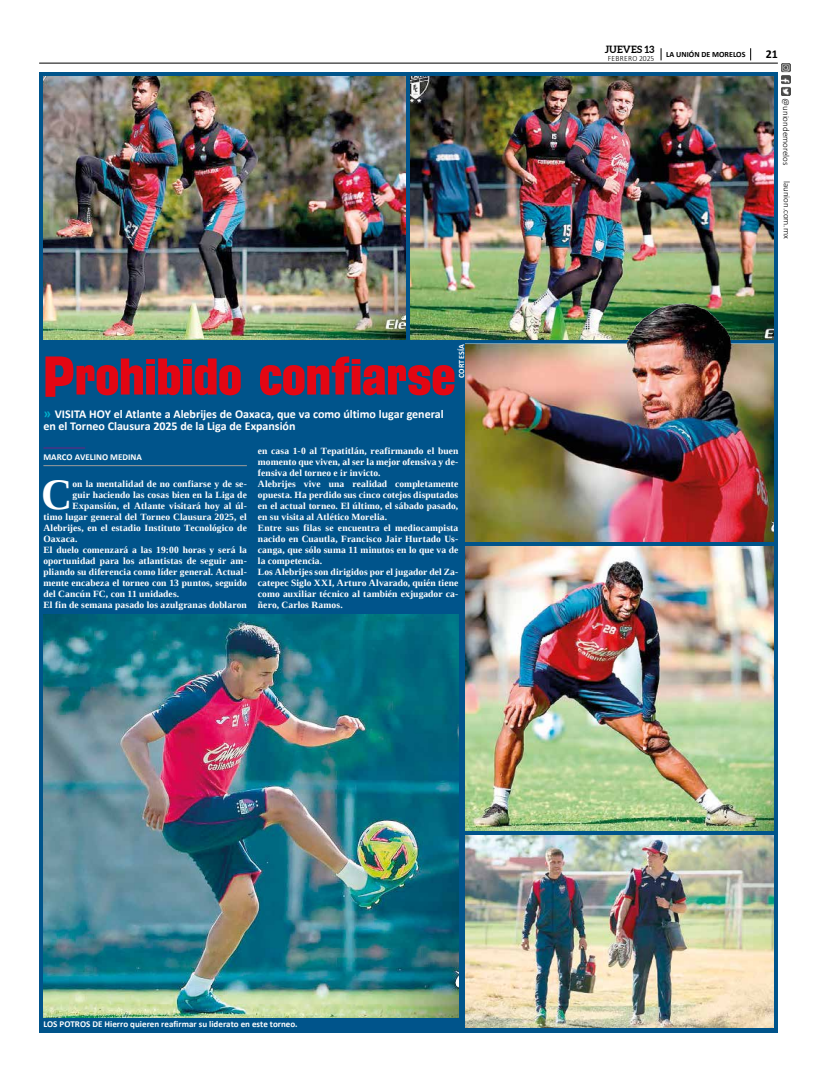
<style>
.page{position:relative;width:823px;height:1078px;background:#fff}
.page>*{position:absolute;margin:0;border:0;box-sizing:border-box;transform-origin:0 0}
.t1{font:55px "Florida Project Phase One";letter-spacing:-.015em;color:#e30613}
.t2{font:700 43.1px "Liberation Serif";color:#fff}
.t3{font:700 12px/12px "Calibri";color:#fff}
.t4{font:700 12px "Calibri";color:#000}
.t5{font:700 10px "Aleo";letter-spacing:.005em;color:#000}
.t6{font:700 9.5px/11px "Liberation Serif";letter-spacing:.015em;color:#fff}
.t7{font:700 9px "Calibri";color:#fff}
.t8{font:300 9px "Calibri";color:#000}
.t9{font:700 8px "Calibri";color:#000}
.t10{font:300 8px "Calibri";letter-spacing:.04em;color:#000;scale:.94 1}
.t11{font:700 8px "Calibri";letter-spacing:.015em;color:#fff}
.s1{font-size:14px;color:#00afcb}
</style>
<div class="page">
<img style="left:781px;top:63px;width:9px;height:33px">
<hr style="left:39px;top:63px;width:738px;height:1px;background:#000">
<svg style="left:750px;top:48px;width:1px;height:12px"></svg>
<svg style="left:660px;top:48px;width:1px;height:12px"></svg>
<div style="left:39px;top:72px;width:738px;height:960px;background:#00548b"></div>
<hr style="left:43px;top:447px;width:42px;height:1px;background:#702283">
<hr style="left:43px;top:465px;width:204px;height:1px;background:#9d9d9c">
<img style="left:43px;top:76px;width:362px;height:264px">
<img style="left:410px;top:76px;width:362px;height:264px">
<img style="left:465px;top:303px;width:307px;height:238px">
<img style="left:465px;top:546px;width:307px;height:284px">
<img style="left:465px;top:835px;width:307px;height:192px">
<img style="left:43px;top:614px;width:415px;height:403px">
<p class="t11" style="left:455px;top:378px;width:35px;rotate:-90deg">CORTESÍA</p>
<h1 class="t1" style="left:43px;top:340px;width:414px">Prohibido confiarse</h1>
<p class="t3" style="left:43px;top:407px;width:401px"><span class="s1">»</span> VISITA HOY el Atlante a Alebrijes de Oaxaca, que va como último lugar general en el Torneo Clausura 2025 de la Liga de Expansión</p>
<p class="t6" style="left:258px;top:445px;width:202px">en casa 1-0 al Tepatitlán, reafirmando el buen momento que viven, al ser la mejor ofensiva y de&shy;fensiva del torneo e ir invicto.<br>Alebrijes vive una realidad completamente opuesta. Ha perdido sus cinco cotejos disputados en el actual torneo. El último, el sábado pasado, en su visita al Atlético Morelia.<br>Entre sus filas se encuentra el mediocampista nacido en Cuautla, Francisco Jair Hurtado Us&shy;canga, que sólo suma 11 minutos en lo que va de la competencia.<br>Los Alebrijes son dirigidos por el jugador del Za&shy;catepec Siglo XXI, Arturo Alvarado, quién tiene como auxiliar técnico al también exjugador ca&shy;ñero, Carlos Ramos.</p>
<p class="t7" style="left:43px;top:450px;width:100px">MARCO AVELINO MEDINA</p>
<h2 class="t2" style="left:41px;top:466px;width:33px">C</h2>
<p class="t6" style="left:72px;top:478px;width:176px">on la mentalidad de no confiarse y de se-</p>
<p class="t6" style="left:72px;top:489px;width:176px">guir haciendo las cosas bien en la Liga de</p>
<p class="t6" style="left:72px;top:500px;width:176px">Expansión, el Atlante visitará hoy al úl-</p>
<p class="t6" style="left:43px;top:511px;width:205px">timo lugar general del Torneo Clausura 2025, el</p>
<p class="t6" style="left:43px;top:522px;width:205px">Alebrijes, en el estadio Instituto Tecnológico de</p>
<p class="t6" style="left:43px;top:533px;width:35px">Oaxaca.</p>
<p class="t6" style="left:43px;top:544px;width:205px">El duelo comenzará a las 19:00 horas y será la</p>
<p class="t6" style="left:43px;top:555px;width:205px">oportunidad para los atlantistas de seguir am-</p>
<p class="t6" style="left:43px;top:566px;width:205px">pliando su diferencia como líder general. Actual-</p>
<p class="t6" style="left:43px;top:577px;width:205px">mente encabeza el torneo con 13 puntos, seguido</p>
<p class="t6" style="left:43px;top:588px;width:137px">del Cancún FC, con 11 unidades.</p>
<p class="t6" style="left:43px;top:599px;width:205px">El fin de semana pasado los azulgranas doblaron</p>
<p class="t5" style="left:604px;top:44px;width:51px">JUEVES 13</p>
<p class="t10" style="left:607px;top:53px;width:51px">FEBRERO 2025</p>
<p class="t9" style="left:665px;top:49px;width:81px">LA UNIÓN DE MORELOS</p>
<p class="t4" style="left:765px;top:46px;width:14px">21</p>
<p class="t8" style="left:791px;top:98px;width:69px;rotate:90deg">@uniondemorelos</p>
<p class="t8" style="left:792px;top:181px;width:59px;rotate:90deg">launion.com.mx</p>
<p class="t7" style="left:43px;top:1017px;width:255px">LOS POTROS DE Hierro quieren reafirmar su liderato en este torneo.</p>
</div>
